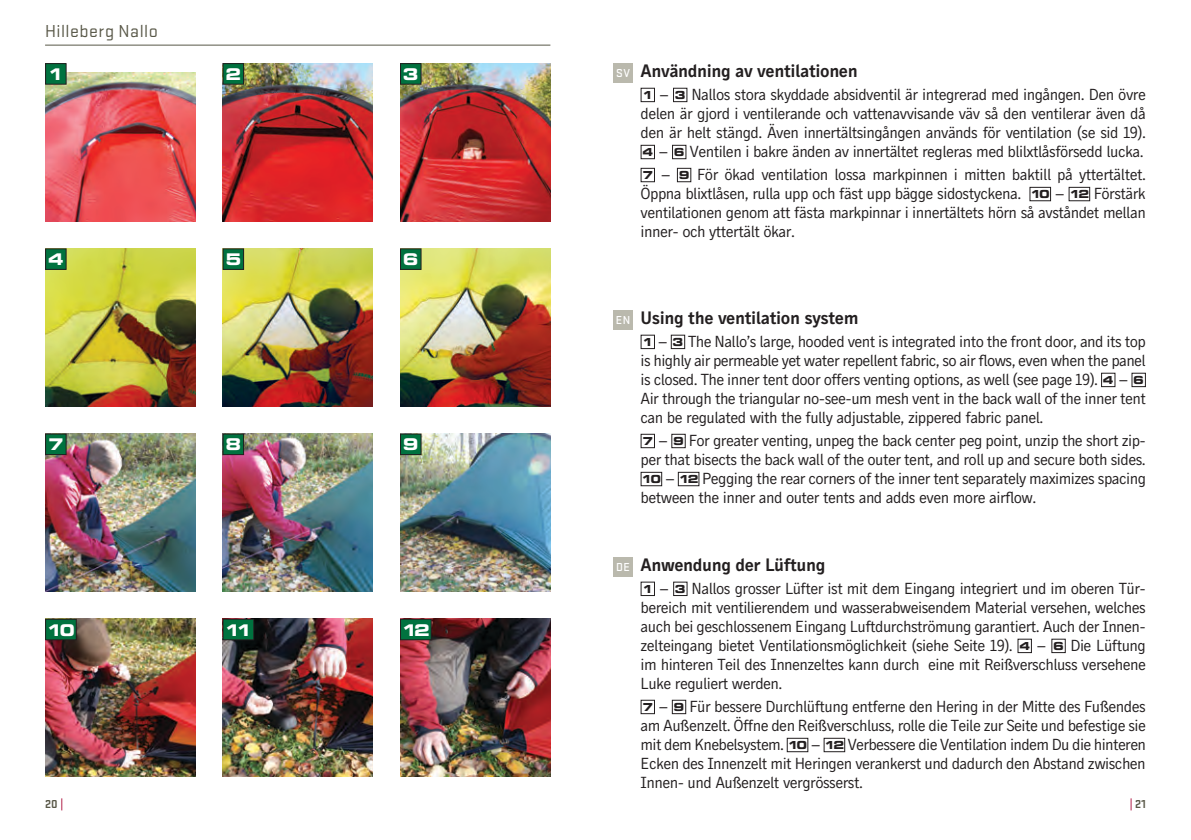
<style>
.page{position:relative;width:1191px;height:840px;background:#fff}
.page>*{position:absolute;margin:0;border:0;box-sizing:border-box;transform-origin:0 0}
.t1{font:18px "Skopex Gothic Bld";letter-spacing:-.025em;color:#231f20}
.t2{font:18px "Stratum 1";letter-spacing:.025em;color:#585747}
.t3{font:16px/19px "Skopex Gothic";letter-spacing:-.035em;color:#231f20;text-align:justify}
.t4{font:700 expanded 16px "Square 721 BT";color:#fff}
.t5{font:700 12px "Stratum No 1";color:#585747}
.t6{font:500 12px "Stratum 1";color:#fff}
.s1{font-family:"Square 721 BT";font-weight:700;font-stretch:expanded;font-size:11px}
.s2{color:#a70432}
</style>
<div class="page">
<hr style="left:45px;top:45px;width:505px;height:1px;background:#585747">
<div style="left:613px;top:63px;width:19px;height:19px;background:#bab9ad"></div>
<div style="left:613px;top:310px;width:19px;height:19px;background:#bab9ad"></div>
<div style="left:613px;top:556px;width:19px;height:19px;background:#bab9ad"></div>
<img style="left:45px;top:73px;width:150px;height:148px">
<img style="left:400px;top:63px;width:150px;height:158px">
<img style="left:222px;top:63px;width:151px;height:158px">
<img style="left:45px;top:248px;width:150px;height:158px">
<img style="left:222px;top:248px;width:151px;height:158px">
<img style="left:400px;top:248px;width:150px;height:158px">
<img style="left:45px;top:433px;width:150px;height:158px">
<img style="left:222px;top:433px;width:151px;height:158px">
<img style="left:400px;top:433px;width:150px;height:158px">
<img style="left:45px;top:618px;width:150px;height:158px">
<img style="left:222px;top:618px;width:151px;height:158px">
<img style="left:400px;top:618px;width:150px;height:158px">
<div style="left:46px;top:64px;width:20px;height:20px;background:#00723f"></div>
<div style="left:45px;top:63px;width:22px;height:22px;border:1px solid #231f20"></div>
<div style="left:223px;top:64px;width:21px;height:20px;background:#00723f"></div>
<div style="left:222px;top:63px;width:22px;height:22px;border:1px solid #231f20"></div>
<div style="left:400px;top:64px;width:21px;height:20px;background:#00723f"></div>
<div style="left:400px;top:63px;width:21px;height:22px;border:1px solid #231f20"></div>
<div style="left:46px;top:249px;width:20px;height:20px;background:#00723f"></div>
<div style="left:45px;top:248px;width:22px;height:22px;border:1px solid #231f20"></div>
<div style="left:223px;top:249px;width:21px;height:20px;background:#00723f"></div>
<div style="left:222px;top:248px;width:22px;height:22px;border:1px solid #231f20"></div>
<div style="left:400px;top:249px;width:21px;height:20px;background:#00723f"></div>
<div style="left:400px;top:248px;width:21px;height:22px;border:1px solid #231f20"></div>
<div style="left:46px;top:434px;width:20px;height:20px;background:#00723f"></div>
<div style="left:45px;top:433px;width:22px;height:22px;border:1px solid #231f20"></div>
<div style="left:223px;top:434px;width:21px;height:20px;background:#00723f"></div>
<div style="left:222px;top:433px;width:22px;height:22px;border:1px solid #231f20"></div>
<div style="left:400px;top:434px;width:21px;height:20px;background:#00723f"></div>
<div style="left:400px;top:433px;width:21px;height:22px;border:1px solid #231f20"></div>
<div style="left:46px;top:619px;width:30px;height:20px;background:#00723f"></div>
<div style="left:45px;top:618px;width:32px;height:22px;border:1px solid #231f20"></div>
<div style="left:223px;top:619px;width:31px;height:20px;background:#00723f"></div>
<div style="left:222px;top:618px;width:32px;height:22px;border:1px solid #231f20"></div>
<div style="left:400px;top:619px;width:31px;height:20px;background:#00723f"></div>
<div style="left:400px;top:618px;width:32px;height:22px;border:1px solid #231f20"></div>
<div style="left:673px;top:581px;width:14px;height:14px;border:1px solid #231f20"></div>
<div style="left:640px;top:699px;width:15px;height:14px;border:1px solid #231f20"></div>
<div style="left:672px;top:699px;width:14px;height:14px;border:1px solid #231f20"></div>
<div style="left:786px;top:737px;width:22px;height:14px;border:1px solid #231f20"></div>
<div style="left:823px;top:737px;width:22px;height:14px;border:1px solid #231f20"></div>
<div style="left:640px;top:88px;width:15px;height:14px;border:1px solid #231f20"></div>
<div style="left:673px;top:88px;width:14px;height:14px;border:1px solid #231f20"></div>
<div style="left:640px;top:145px;width:15px;height:14px;border:1px solid #231f20"></div>
<div style="left:672px;top:145px;width:14px;height:14px;border:1px solid #231f20"></div>
<div style="left:640px;top:168px;width:15px;height:14px;border:1px solid #231f20"></div>
<div style="left:677px;top:168px;width:14px;height:14px;border:1px solid #231f20"></div>
<div style="left:1029px;top:187px;width:22px;height:14px;border:1px solid #231f20"></div>
<div style="left:1068px;top:187px;width:22px;height:14px;border:1px solid #231f20"></div>
<div style="left:640px;top:334px;width:15px;height:15px;border:1px solid #231f20"></div>
<div style="left:671px;top:334px;width:14px;height:15px;border:1px solid #231f20"></div>
<div style="left:1101px;top:372px;width:14px;height:15px;border:1px solid #231f20"></div>
<div style="left:640px;top:433px;width:15px;height:15px;border:1px solid #231f20"></div>
<div style="left:671px;top:433px;width:14px;height:15px;border:1px solid #231f20"></div>
<div style="left:640px;top:471px;width:22px;height:15px;border:1px solid #231f20"></div>
<div style="left:678px;top:471px;width:21px;height:15px;border:1px solid #231f20"></div>
<p class="t2" style="left:45px;top:21px;width:114px">Hilleberg Nallo</p>
<p class="t4" style="left:48px;top:65px;width:17px">1</p>
<p class="t4" style="left:225px;top:65px;width:17px">2</p>
<p class="t4" style="left:403px;top:65px;width:17px">3</p>
<p class="t4" style="left:48px;top:250px;width:17px">4</p>
<p class="t4" style="left:225px;top:250px;width:17px">5</p>
<p class="t4" style="left:403px;top:250px;width:17px">6</p>
<p class="t4" style="left:48px;top:435px;width:17px">7</p>
<p class="t4" style="left:225px;top:435px;width:17px">8</p>
<p class="t4" style="left:403px;top:435px;width:17px">9</p>
<p class="t4" style="left:47px;top:620px;width:30px">10</p>
<p class="t4" style="left:225px;top:620px;width:29px">11</p>
<p class="t4" style="left:402px;top:620px;width:30px">12</p>
<p class="t6" style="left:616px;top:67px;width:15px">SV</p>
<p class="t1" style="left:640px;top:60px;width:219px">Användning av ventilationen</p>
<p class="t3" style="left:640px;top:85px;width:507px"><span class="s1">1</span> – <span class="s1">3</span> Nallos stora skyddade absidventil är integrerad med ingången. Den övre delen är gjord i ventilerande och vattenavvisande väv så den ventilerar även då den är helt stängd. Även innertältsingången används för ventilation (se sid 19).<br><span class="s1">4</span> – <span class="s1">6</span> Ventilen i bakre änden av innertältet regleras med blilxtlåsförsedd lucka.</p>
<p class="t3" style="left:640px;top:165px;width:507px"><span class="s1">7</span> – <span class="s1">9</span> För ökad ventilation lossa markpinnen i mitten baktill på yttertältet.<br>Öppna blixtlåsen, rulla upp och fäst upp bägge sidostyckena. <span class="s1">10</span> – <span class="s1">12</span> Förstärk ventilationen genom att fästa markpinnar i innertältets hörn så avståndet mellan inner- och yttertält ökar.</p>
<p class="t6" style="left:616px;top:313px;width:16px">EN</p>
<p class="t1" style="left:640px;top:306px;width:220px">Using the ventilation system</p>
<p class="t3" style="left:640px;top:331px;width:507px"><span class="s1">1</span> – <span class="s1">3</span> The Nallo’s large, hooded vent is integrated into the front door, and its top is highly air permeable yet water repellent fabric, so air flows, even when the panel is closed. The inner tent door offers venting options, as well (see page 19). <span class="s1">4</span> – <span class="s1">6<br></span>Air through the triangular no-see-um mesh vent in the back wall of the inner tent can be regulated with the fully adjustable, zippered fabric panel.</p>
<p class="t3" style="left:640px;top:430px;width:507px"><span class="s1">7</span> – <span class="s1">9</span> For greater venting, unpeg the back center peg point, unzip the short zip&shy;per that bisects the back wall of the outer tent, and roll up and secure both sides.<br><span class="s1">10</span> – <span class="s1">12</span> Pegging the rear corners of the inner tent separately maximizes spacing between the inner and outer tents and adds even more airflow.</p>
<p class="t6" style="left:616px;top:560px;width:15px">DE</p>
<p class="t1" style="left:640px;top:553px;width:186px">Anwendung der Lüftung</p>
<p class="t3" style="left:640px;top:578px;width:507px"><span class="s1">1</span> – <span class="s1">3</span> Nallos grosser Lüfter ist mit dem Eingang integriert und im oberen Tür&shy;bereich mit ventilierendem und wasserabweisendem Material versehen, welches auch bei geschlossenem Eingang Luftdurchströmung garantiert. Auch der Innen&shy;zelteingang bietet Ventilationsmöglichkeit (siehe Seite 19). <span class="s1">4</span> – <span class="s1">6</span> Die Lüftung im hinteren Teil des Innenzeltes kann durch eine mit Reißverschluss versehene Luke reguliert werden.</p>
<p class="t3" style="left:640px;top:696px;width:507px"><span class="s1">7</span> – <span class="s1">9</span> Für bessere Durchlüftung entferne den Hering in der Mitte des Fußendes am Außenzelt. Öffne den Reißverschluss, rolle die Teile zur Seite und befestige sie mit dem Knebelsystem. <span class="s1">10</span> – <span class="s1">12</span> Verbessere die Ventilation indem Du die hinteren Ecken des Innenzelt mit Heringen verankerst und dadurch den Abstand zwischen Innen- und Außenzelt vergrösserst.</p>
<p class="t5" style="left:45px;top:796px;width:20px">20 <span class="s2">|</span></p>
<p class="t5" style="left:1129px;top:796px;width:18px"><span class="s2">|</span> 21</p>
</div>
